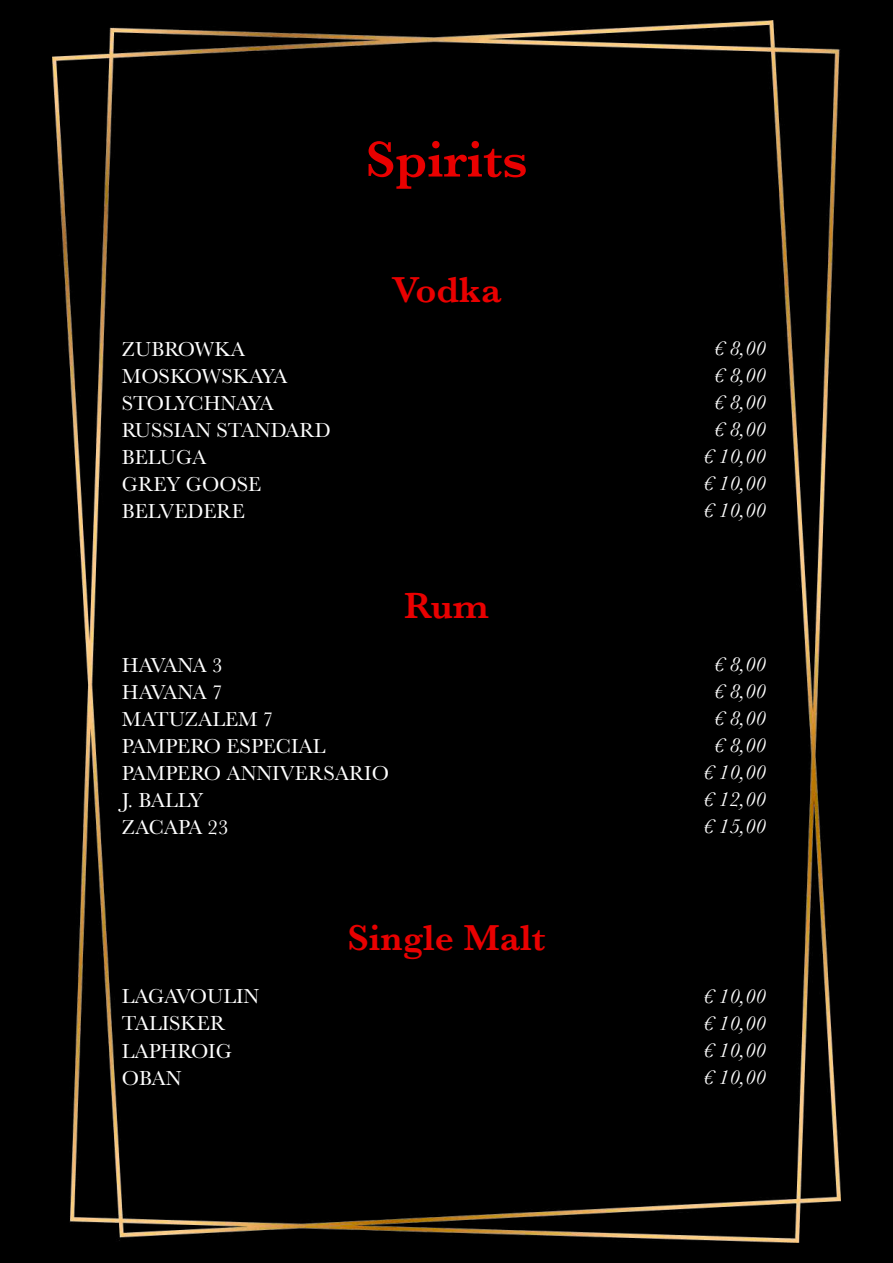
<style>
.page{position:relative;width:893px;height:1263px;background:#000}
.page>*{position:absolute;margin:0;border:0;box-sizing:border-box;transform-origin:0 0}
.t1{font:600 52.5px "Baskerville";color:#e90000}
.t2{font:600 37.5px "Baskerville";color:#e90000}
.t3{font:21px/27px "Baskerville";color:#fff}
.t4{font:italic 21px/27px "Baskerville";color:#fff;text-align:center}
</style>
<div class="page">
<img style="left:53px;top:21px;width:787px;height:1221px">
<h1 class="t1" style="left:365px;top:123px;width:163px">Spirits</h1>
<h2 class="t2" style="left:391px;top:263px;width:111px">Vodka</h2>
<p class="t3" style="left:122px;top:336px;width:210px">ZUBROWKA<br>MOSKOWSKAYA<br>STOLYCHNAYA<br>RUSSIAN STANDARD<br>BELUGA<br>GREY GOOSE<br>BELVEDERE</p>
<p class="t4" style="left:703px;top:335px;width:64px">€ 8,00 € 8,00 € 8,00 € 8,00 € 10,00 € 10,00 € 10,00</p>
<h2 class="t2" style="left:404px;top:579px;width:86px">Rum</h2>
<p class="t3" style="left:122px;top:652px;width:269px">HAVANA 3<br>HAVANA 7<br>MATUZALEM 7<br>PAMPERO ESPECIAL<br>PAMPERO ANNIVERSARIO<br>J. BALLY<br>ZACAPA 23</p>
<p class="t4" style="left:703px;top:651px;width:64px">€ 8,00 € 8,00 € 8,00 € 8,00 € 10,00 € 12,00 € 15,00</p>
<h2 class="t2" style="left:347px;top:911px;width:200px">Single Malt</h2>
<p class="t3" style="left:122px;top:983px;width:139px">LAGAVOULIN<br>TALISKER<br>LAPHROIG<br>OBAN</p>
<p class="t4" style="left:703px;top:983px;width:64px;text-align:justify">€ 10,00 € 10,00 € 10,00 € 10,00</p>
</div>
